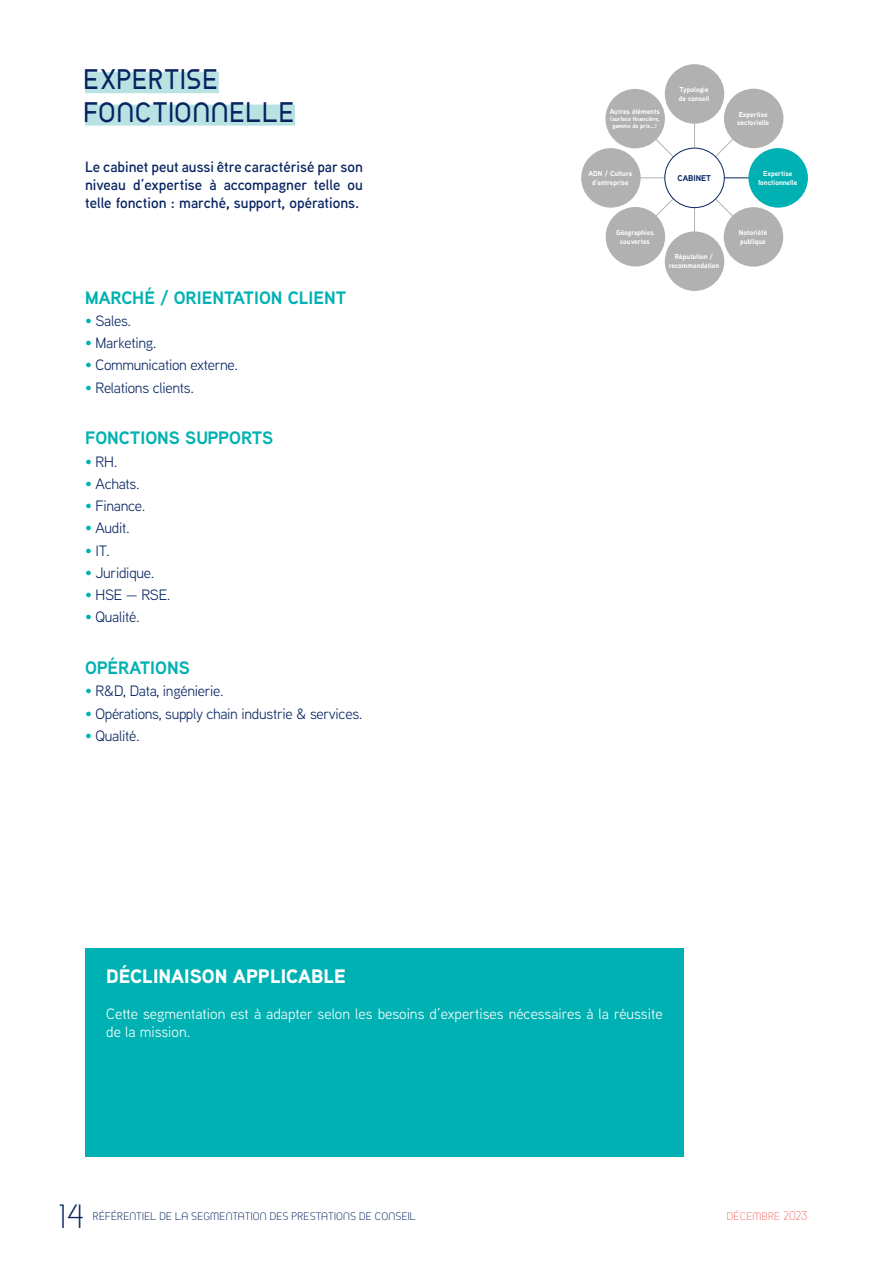
<style>
.page{position:relative;width:893px;height:1263px;background:#fff}
.page>*{position:absolute;margin:0;border:0;box-sizing:border-box;transform-origin:0 0}
.t1{font:27.3px "Time Burner";color:#072461}
.t2{font:700 27px/32.4px "Time Burner";letter-spacing:.05em;color:#072461}
.t3{font:900 19.5px "Aaux Next";color:#fff}
.t4{font:700 18px "Aaux Next";color:#00b1b3}
.t5{font:15px "Aaux Next";letter-spacing:-.02em;color:#072461}
.t6{font:600 15px/18px "Aaux Next";color:#072461;text-align:justify}
.t7{font:15px/18px "Aaux Next";color:#fff}
.t8{font:10.5px "Time Burner";letter-spacing:.05em;color:#072461}
.t9{font:10.5px "Time Burner";letter-spacing:.05em;color:#f2706c}
.t10{font:700 8.4px "Aaux Next";color:#072461}
.t11{font:700 7.2px/8.7px "Aaux Next";color:#fff;text-align:center}
.t12{font:700 6px/7.2px "Aaux Next";color:#fff;text-align:center}
.s1{color:#00b1b3}
</style>
<div class="page">
<div style="left:85px;top:72px;width:134px;height:21px;background:#b9e2e3"></div>
<div style="left:85px;top:105px;width:210px;height:21px;background:#b9e2e3"></div>
<div style="left:85px;top:948px;width:599px;height:209px;background:#00b1b3"></div>
<hr style="left:725px;top:178px;width:31px;height:1px;background:#072461">
<div style="left:748px;top:148px;width:60px;height:60px;background:#00b1b3;border-radius:50%"></div>
<svg style="left:715px;top:198px;width:19px;height:23px"></svg>
<div style="left:724px;top:207px;width:59px;height:60px;background:#b1b1b2;border-radius:50%"></div>
<hr style="left:632px;top:178px;width:33px;height:1px;background:#636366">
<div style="left:581px;top:148px;width:60px;height:60px;background:#b1b1b2;border-radius:50%"></div>
<svg style="left:649px;top:132px;width:25px;height:26px"></svg>
<div style="left:605px;top:89px;width:60px;height:59px;background:#b1b1b2;border-radius:50%"></div>
<hr style="left:694px;top:116px;width:1px;height:32px;background:#636366">
<div style="left:665px;top:64px;width:59px;height:60px;background:#b1b1b2;border-radius:50%"></div>
<svg style="left:715px;top:134px;width:23px;height:23px"></svg>
<div style="left:724px;top:89px;width:59px;height:59px;background:#b1b1b2;border-radius:50%"></div>
<hr style="left:694px;top:207px;width:1px;height:33px;background:#636366">
<div style="left:665px;top:231px;width:59px;height:60px;background:#b1b1b2;border-radius:50%"></div>
<svg style="left:649px;top:198px;width:25px;height:25px"></svg>
<div style="left:606px;top:207px;width:59px;height:59px;background:#b1b1b2;border-radius:50%"></div>
<div style="left:665px;top:148px;width:59px;height:60px;background:#fff;border-radius:50%"></div>
<div style="left:664px;top:148px;width:61px;height:60px;border:1px solid #072461;border-radius:50%"></div>
<h2 class="t2" style="left:85px;top:62px;width:212px">EXPERTISE<br>FONCTIONNELLE</h2>
<p class="t6" style="left:85px;top:158px;width:279px">Le cabinet peut aussi être caractérisé par son niveau d’expertise à accompagner telle ou telle fonction : marché, support, opérations.</p>
<p class="t4" style="left:85px;top:285px;width:263px">MARCHÉ / ORIENTATION CLIENT</p>
<p class="t5" style="left:85px;top:310px;width:48px"><span class="s1">•</span> Sales.</p>
<p class="t5" style="left:85px;top:333px;width:73px"><span class="s1">•</span> Marketing.</p>
<p class="t5" style="left:85px;top:355px;width:155px"><span class="s1">•</span> Communication externe.</p>
<p class="t5" style="left:85px;top:377px;width:110px"><span class="s1">•</span> Relations clients.</p>
<p class="t4" style="left:85px;top:425px;width:190px">FONCTIONS SUPPORTS</p>
<p class="t5" style="left:85px;top:451px;width:34px"><span class="s1">•</span> RH.</p>
<p class="t5" style="left:85px;top:473px;width:56px"><span class="s1">•</span> Achats.</p>
<p class="t5" style="left:85px;top:496px;width:62px"><span class="s1">•</span> Finance.</p>
<p class="t5" style="left:85px;top:518px;width:46px"><span class="s1">•</span> Audit.</p>
<p class="t5" style="left:85px;top:540px;width:26px"><span class="s1">•</span> IT.</p>
<p class="t5" style="left:85px;top:562px;width:71px"><span class="s1">•</span> Juridique.</p>
<p class="t5" style="left:85px;top:585px;width:87px"><span class="s1">•</span> HSE — RSE.</p>
<p class="t5" style="left:85px;top:607px;width:56px"><span class="s1">•</span> Qualité.</p>
<p class="t4" style="left:85px;top:655px;width:106px">OPÉRATIONS</p>
<p class="t5" style="left:85px;top:681px;width:140px"><span class="s1">•</span> R&amp;D, Data, ingénierie.</p>
<p class="t5" style="left:85px;top:703px;width:279px"><span class="s1">•</span> Opérations, supply chain industrie &amp; services.</p>
<p class="t5" style="left:85px;top:725px;width:56px"><span class="s1">•</span> Qualité.</p>
<p class="t11" style="left:679px;top:85px;width:32px;text-align:left">Typologie de conseil</p>
<p class="t11" style="left:610px;top:107px;width:52px">Autres éléments</p>
<p class="t12" style="left:610px;top:115px;width:52px">(surface financière, gamme de prix…)</p>
<p class="t11" style="left:737px;top:110px;width:33px;text-align:left">Expertise sectorielle</p>
<p class="t11" style="left:588px;top:169px;width:45px">ADN / Culture d’entreprise</p>
<p class="t10" style="left:677px;top:172px;width:35px">CABINET</p>
<p class="t11" style="left:758px;top:169px;width:41px">Expertise fonctionnelle</p>
<p class="t11" style="left:616px;top:228px;width:39px">Géographies couvertes</p>
<p class="t11" style="left:739px;top:228px;width:30px;text-align:left">Notoriété publique</p>
<p class="t11" style="left:669px;top:252px;width:52px">Réputation / recommandation</p>
<h3 class="t3" style="left:106px;top:962px;width:241px">DÉCLINAISON APPLICABLE</h3>
<p class="t7" style="left:106px;top:1004px;width:558px">Cette segmentation est à adapter selon les besoins d’expertises nécessaires à la réussite de la mission.</p>
<h1 class="t1" style="left:60px;top:1197px;width:27px">14</h1>
<p class="t8" style="left:94px;top:1208px;width:324px">RÉFÉRENTIEL DE LA SEGMENTATION DES PRESTATIONS DE CONSEIL</p>
<p class="t9" style="left:727px;top:1208px;width:82px">DÉCEMBRE 2023</p>
</div>
